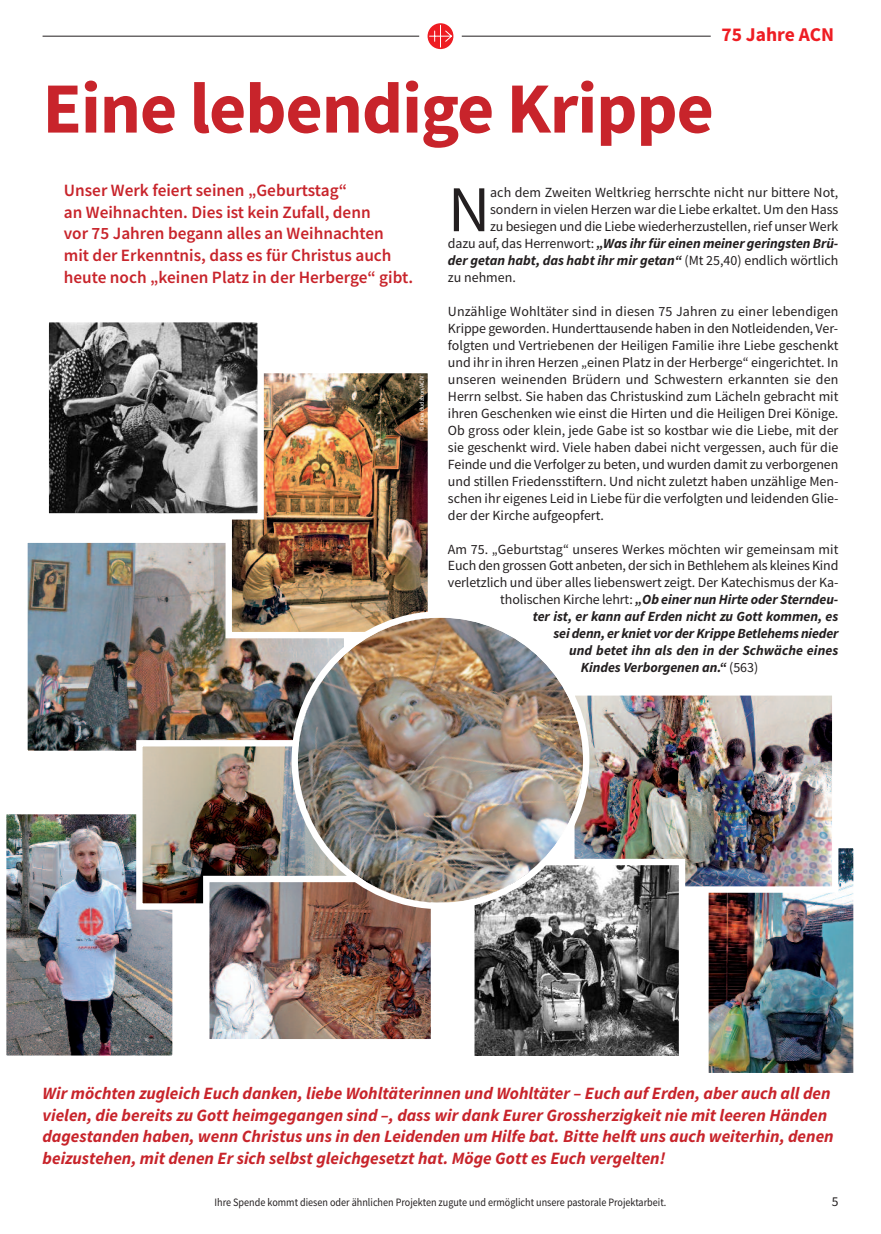
<style>
.page{position:relative;width:881px;height:1234px;background:#fff}
.page>*{position:absolute;margin:0;border:0;box-sizing:border-box;transform-origin:0 0}
.t1{font:700 72px "Source Sans Pro";letter-spacing:-.015em;color:#c8242b}
.t2{font:65.25px "Source Sans Pro";color:#231f20}
.t3{font:700 19.5px "Source Sans Pro";color:#ee1d23}
.t4{font:italic 700 17.25px/21.8px "Source Sans Pro";color:#c8242b}
.t5{font:600 17.25px/21.8px "Source Sans Pro";color:#c8242b}
.t6{font:13.95px/17px "Source Sans Pro";letter-spacing:-.005em;color:#231f20;text-align:justify}
.t7{font:italic 700 13.95px "Source Sans Pro";letter-spacing:-.005em;color:#231f20}
.t8{font:13.5px "Source Sans Pro";color:#231f20}
.t9{font:11.25px "Source Sans Pro";color:#231f20;scale:.9 1}
.t10{font:6px "Source Sans Pro";color:#fff}
.s1{font-weight:400;font-style:normal}
</style>
<div class="page">
<img style="left:28px;top:543px;width:263px;height:206px">
<div style="left:21px;top:536px;width:336px;height:220px;border:6px solid #fff"></div>
<img style="left:709px;top:848px;width:143px;height:224px">
<div style="left:702px;top:841px;width:157px;height:238px;border:6px solid #fff"></div>
<img style="left:7px;top:814px;width:165px;height:240px">
<div style="left:0;top:807px;width:179px;height:254px;border:6px solid #fff"></div>
<img style="left:143px;top:747px;width:148px;height:155px">
<div style="left:136px;top:740px;width:217px;height:169px;border:6px solid #fff"></div>
<img style="left:589px;top:696px;width:242px;height:189px">
<div style="left:568px;top:689px;width:270px;height:203px;border:6px solid #fff"></div>
<img style="left:475px;top:865px;width:203px;height:190px">
<div style="left:468px;top:858px;width:217px;height:204px;border:6px solid #fff"></div>
<img style="left:232px;top:374px;width:195px;height:257px">
<div style="left:225px;top:367px;width:209px;height:271px;border:6px solid #fff"></div>
<hr style="left:0;top:638px;width:1px;height:595px;background:#f6ede7">
<img style="left:50px;top:323px;width:207px;height:189px">
<div style="left:43px;top:316px;width:221px;height:203px;border:6px solid #fff"></div>
<img style="left:210px;top:882px;width:220px;height:156px">
<div style="left:203px;top:875px;width:234px;height:170px;border:6px solid #fff"></div>
<img style="left:291px;top:611px;width:298px;height:297px">
<hr style="left:43px;top:36px;width:376px;height:1px;background:#231f20">
<svg style="left:427px;top:23px;width:26px;height:26px"></svg>
<svg style="left:428px;top:24px;width:24px;height:24px"></svg>
<hr style="left:461px;top:36px;width:249px;height:1px;background:#231f20">
<h3 class="t3" style="left:721px;top:27px;width:114px">75 Jahre ACN</h3>
<h1 class="t1" style="left:43px;top:82px;width:672px">Eine lebendige Krippe</h1>
<p class="t5" style="left:64px;top:180px;width:350px">Unser Werk feiert seinen „Geburtstag“<br>an Weihnachten. Dies ist kein Zufall, denn<br>vor 75 Jahren begann alles an Weihnachten mit der Erkenntnis, dass es für Christus auch heute noch „keinen Platz in der Herberge“ gibt.</p>
<p class="t10" style="left:419px;top:431px;width:56px;rotate:-90deg">© Ilona Budzbon/ACN</p>
<h2 class="t2" style="left:448px;top:185px;width:44px">N</h2>
<p class="t6" style="left:490px;top:185px;width:349px">ach dem Zweiten Weltkrieg herrschte nicht nur bittere Not,</p>
<p class="t6" style="left:490px;top:202px;width:349px">sondern in vielen Herzen war die Liebe erkaltet. Um den Hass</p>
<p class="t6" style="left:490px;top:219px;width:349px">zu besiegen und die Liebe wiederherzustellen, rief unser Werk</p>
<p class="t7" style="left:448px;top:238px;width:392px"><span class="s1">dazu auf, das Herrenwort:</span> „Was ihr für einen meiner geringsten Brü-</p>
<p class="t7" style="left:448px;top:255px;width:392px">der getan habt, das habt ihr mir getan“ <span class="s1">(Mt 25,40) endlich wörtlich</span></p>
<p class="t6" style="left:448px;top:270px;width:69px">zu nehmen.</p>
<p class="t6" style="left:448px;top:304px;width:392px">Unzählige Wohltäter sind in diesen 75 Jahren zu einer lebendigen Krippe geworden. Hunderttausende haben in den Notleidenden, Ver&shy;folgten und Vertriebenen der Heiligen Familie ihre Liebe geschenkt und ihr in ihren Herzen „einen Platz in der Herberge“ eingerichtet. In unseren weinenden Brüdern und Schwestern erkannten sie den Herrn selbst. Sie haben das Christuskind zum Lächeln gebracht mit ihren Geschenken wie einst die Hirten und die Heiligen Drei Könige.<br>Ob gross oder klein, jede Gabe ist so kostbar wie die Liebe, mit der sie geschenkt wird. Viele haben dabei nicht vergessen, auch für die Feinde und die Verfolger zu beten, und wurden damit zu verborgenen und stillen Friedensstiftern. Und nicht zuletzt haben unzählige Men&shy;schen ihr eigenes Leid in Liebe für die verfolgten und leidenden Glie&shy;der der Kirche aufgeopfert.</p>
<p class="t6" style="left:448px;top:541px;width:392px">Am 75. „Geburtstag“ unseres Werkes möchten wir gemeinsam mit</p>
<p class="t6" style="left:448px;top:558px;width:392px">Euch den grossen Gott anbeten, der sich in Bethlehem als kleines Kind</p>
<p class="t6" style="left:448px;top:575px;width:392px">verletzlich und über alles liebenswert zeigt. Der Katechismus der Ka-</p>
<p class="t7" style="left:500px;top:594px;width:339px"><span class="s1">tholischen Kirche lehrt:</span> „Ob einer nun Hirte oder Sterndeu-</p>
<p class="t7" style="left:532px;top:611px;width:307px">ter ist, er kann auf Erden nicht zu Gott kommen, es</p>
<p class="t7" style="left:553px;top:628px;width:286px">sei denn, er kniet vor der Krippe Betlehems nieder</p>
<p class="t7" style="left:569px;top:645px;width:271px">und betet ihn als den in der Schwäche eines</p>
<p class="t7" style="left:580px;top:662px;width:179px">Kindes Verborgenen an.“ <span class="s1">(563)</span></p>
<p class="t4" style="left:43px;top:1083px;width:792px">Wir möchten zugleich Euch danken, liebe Wohltäterinnen und Wohltäter – Euch auf Erden, aber auch all den vielen, die bereits zu Gott heimgegangen sind –, dass wir dank Eurer Grossherzigkeit nie mit leeren Händen dagestanden haben, wenn Christus uns in den Leidenden um Hilfe bat. Bitte helft uns auch weiterhin, denen beizustehen, mit denen Er sich selbst gleichgesetzt hat. Möge Gott es Euch vergelten!</p>
<p class="t8" style="left:831px;top:1195px;width:8px">5</p>
<p class="t9" style="left:214px;top:1197px;width:503px">Ihre Spende kommt diesen oder ähnlichen Projekten zugute und ermöglicht unsere pastorale Projektarbeit.</p>
</div>
